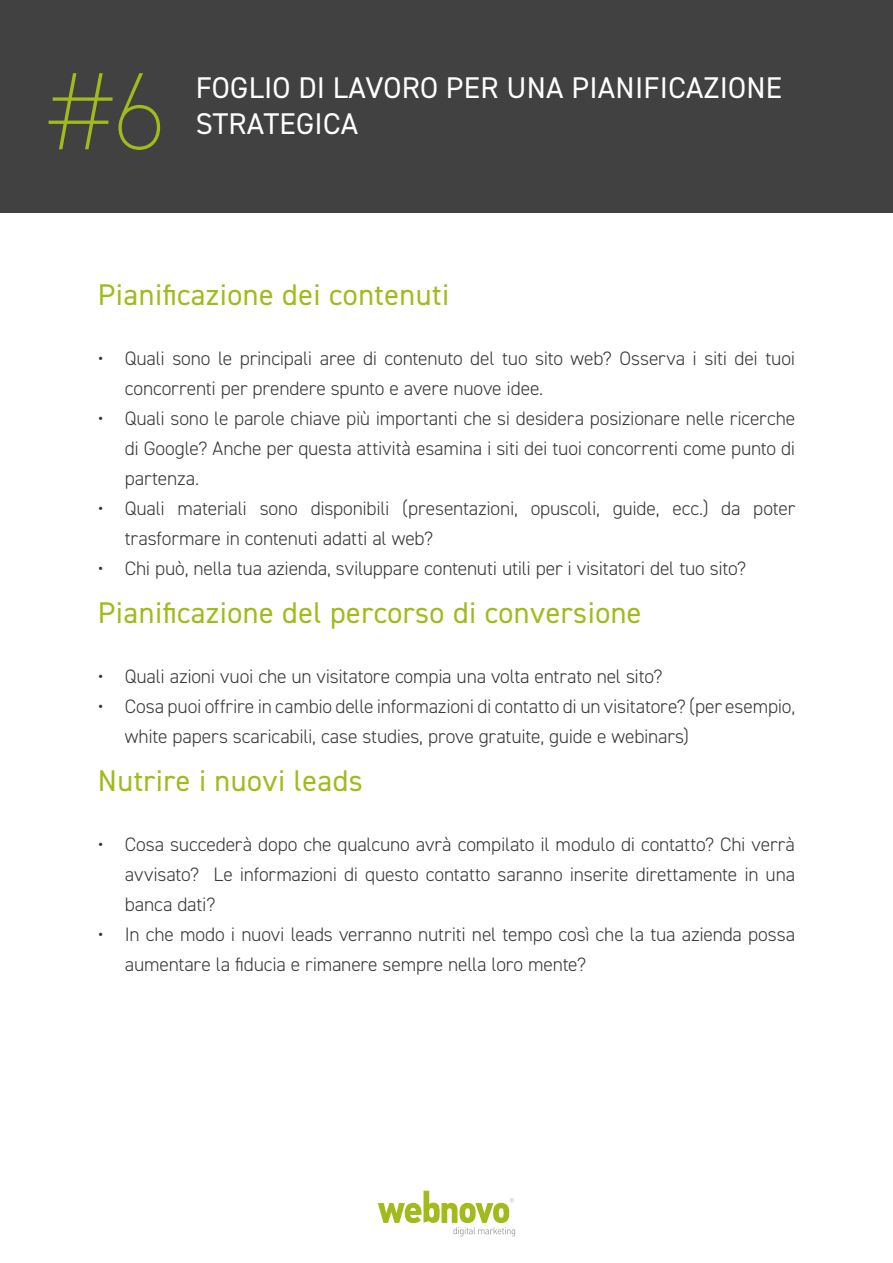
<style>
.page{position:relative;width:893px;height:1263px;background:#fff}
.page>*{position:absolute;margin:0;border:0;box-sizing:border-box;transform-origin:0 0}
.t1{font:200 110.25px "DIN2014";color:#a3ba1c}
.t2{font:30px "DIN2014";letter-spacing:.015em;color:#a3ba1c}
.t3{font:30px "DIN2014";letter-spacing:.01em;color:#fff}
.t4{font:300 19.5px/30px "DIN2014";letter-spacing:-.01em;color:#383838}
</style>
<div class="page">
<svg style="left:378px;top:1191px;width:137px;height:45px"></svg>
<div style="left:0;top:0;width:893px;height:213px;background:#414141"></div>
<h1 class="t1" style="left:51px;top:44px;width:116px">#6</h1>
<h2 class="t3" style="left:196px;top:69px;width:588px">FOGLIO DI LAVORO PER UNA PIANIFICAZIONE</h2>
<h2 class="t3" style="left:196px;top:105px;width:164px">STRATEGICA</h2>
<h2 class="t2" style="left:98px;top:276px;width:353px">Pianificazione dei contenuti</h2>
<p class="t4" style="left:125px;top:343px;width:672px;text-indent:-27px">• Quali sono le principali aree di contenuto del tuo sito web? Osserva i siti dei tuoi concorrenti per prendere spunto e avere nuove idee.</p>
<p class="t4" style="left:125px;top:403px;width:672px;text-align:justify;text-indent:-27px">• Quali sono le parole chiave più importanti che si desidera posizionare nelle ricerche di Google? Anche per questa attività esamina i siti dei tuoi concorrenti come punto di partenza.</p>
<p class="t4" style="left:125px;top:493px;width:672px;text-indent:-27px">• Quali materiali sono disponibili (presentazioni, opuscoli, guide, ecc.) da poter trasformare in contenuti adatti al web?</p>
<p class="t4" style="left:98px;top:553px;width:650px">• Chi può, nella tua azienda, sviluppare contenuti utili per i visitatori del tuo sito?</p>
<h2 class="t2" style="left:98px;top:594px;width:545px">Pianificazione del percorso di conversione</h2>
<p class="t4" style="left:98px;top:661px;width:566px">• Quali azioni vuoi che un visitatore compia una volta entrato nel sito?</p>
<p class="t4" style="left:125px;top:691px;width:672px;text-indent:-27px">• Cosa puoi offrire in cambio delle informazioni di contatto di un visitatore? (per esempio, white papers scaricabili, case studies, prove gratuite, guide e webinars)</p>
<h2 class="t2" style="left:98px;top:762px;width:267px">Nutrire i nuovi leads</h2>
<p class="t4" style="left:125px;top:829px;width:672px;text-align:justify;text-indent:-27px">• Cosa succederà dopo che qualcuno avrà compilato il modulo di contatto? Chi verrà avvisato? Le informazioni di questo contatto saranno inserite direttamente in una banca dati?</p>
<p class="t4" style="left:125px;top:919px;width:672px;text-indent:-27px">• In che modo i nuovi leads verranno nutriti nel tempo così che la tua azienda possa aumentare la fiducia e rimanere sempre nella loro mente?</p>
</div>
